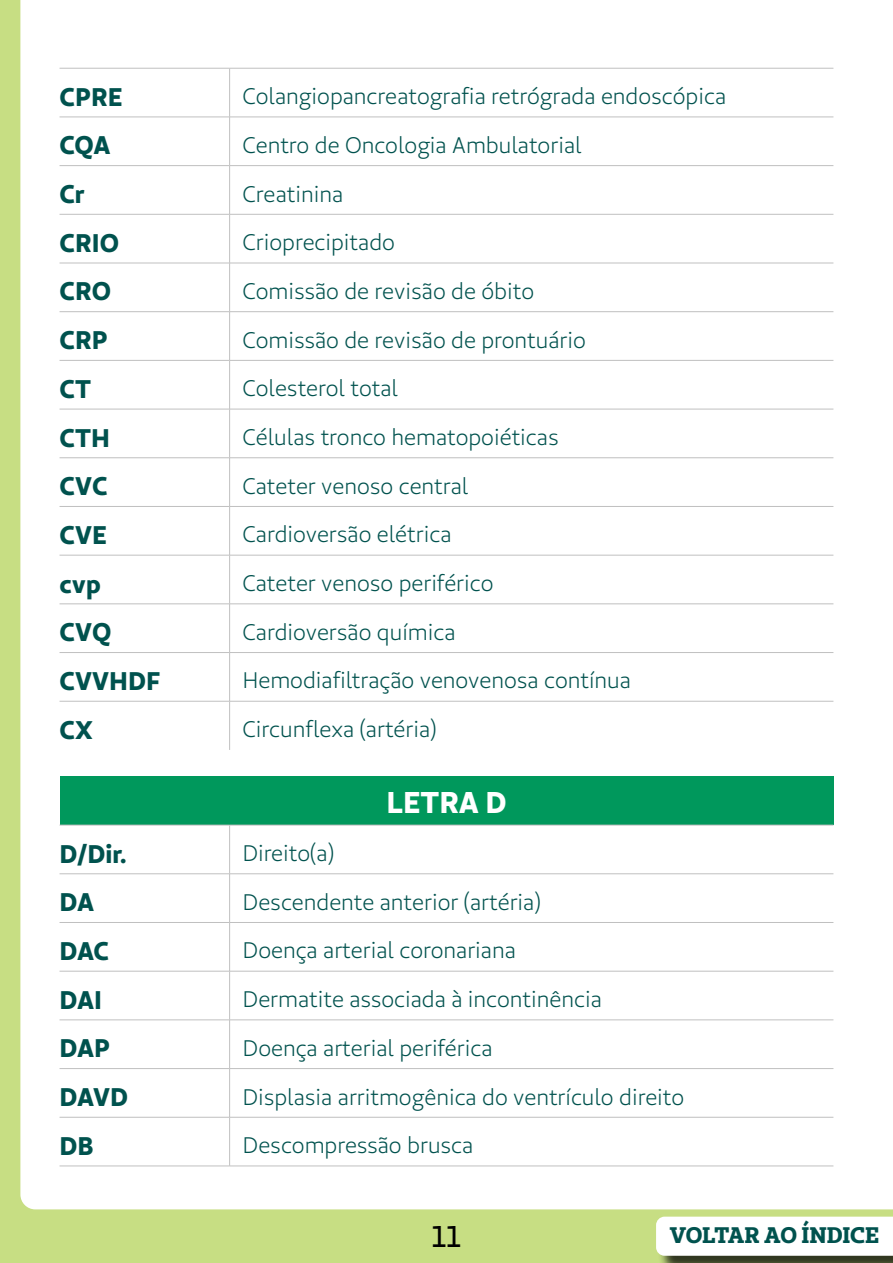
<style>
.page{position:relative;width:893px;height:1263px;background:#c7de83}
.page>*{position:absolute;margin:0;border:0;box-sizing:border-box;transform-origin:0 0}
.t1{font:30px "Unimed Sans 2020 Bold";color:#fff}
.t2{font:30px "Unimed Sans 2020 Regular";color:#000}
.t3{font:25.5px "Unimed Sans 2020 Bold";color:#00524e}
.t4{font:22.5px "Unimed Sans 2020 Book";color:#00524e}
.t5{font:22.5px "Unimed Slab 2020 Bold";letter-spacing:-.01em;color:#00524e}
</style>
<div class="page">
<div style="left:20px;top:0;width:873px;height:1209px;background:#fff"></div>
<div style="left:658px;top:1218px;width:235px;height:45px;background:#000;opacity:.75"></div>
<div style="left:656px;top:1216px;width:237px;height:40px;background:#fff"></div>
<div style="left:60px;top:69px;width:773px;height:1097px;background:#fff"></div>
<div style="left:60px;top:776px;width:773px;height:49px;background:#00985c"></div>
<hr style="left:60px;top:68px;width:170px;height:1px;background:#c0c0c0">
<hr style="left:230px;top:68px;width:603px;height:1px;background:#c0c0c0">
<hr style="left:229px;top:68px;width:1px;height:49px;background:#c0c0c0">
<hr style="left:60px;top:117px;width:170px;height:1px;background:#c0c0c0">
<hr style="left:230px;top:117px;width:603px;height:1px;background:#c0c0c0">
<hr style="left:229px;top:117px;width:1px;height:48px;background:#c0c0c0">
<hr style="left:60px;top:165px;width:170px;height:1px;background:#c0c0c0">
<hr style="left:230px;top:165px;width:603px;height:1px;background:#c0c0c0">
<hr style="left:229px;top:166px;width:1px;height:48px;background:#c0c0c0">
<hr style="left:60px;top:214px;width:170px;height:1px;background:#c0c0c0">
<hr style="left:230px;top:214px;width:603px;height:1px;background:#c0c0c0">
<hr style="left:229px;top:214px;width:1px;height:49px;background:#c0c0c0">
<hr style="left:60px;top:263px;width:170px;height:1px;background:#c0c0c0">
<hr style="left:230px;top:263px;width:603px;height:1px;background:#c0c0c0">
<hr style="left:229px;top:263px;width:1px;height:48px;background:#c0c0c0">
<hr style="left:60px;top:311px;width:170px;height:1px;background:#c0c0c0">
<hr style="left:230px;top:311px;width:603px;height:1px;background:#c0c0c0">
<hr style="left:229px;top:312px;width:1px;height:48px;background:#c0c0c0">
<hr style="left:60px;top:360px;width:170px;height:1px;background:#c0c0c0">
<hr style="left:230px;top:360px;width:603px;height:1px;background:#c0c0c0">
<hr style="left:229px;top:361px;width:1px;height:48px;background:#c0c0c0">
<hr style="left:60px;top:409px;width:170px;height:1px;background:#c0c0c0">
<hr style="left:230px;top:409px;width:603px;height:1px;background:#c0c0c0">
<hr style="left:229px;top:409px;width:1px;height:49px;background:#c0c0c0">
<hr style="left:60px;top:457px;width:170px;height:1px;background:#c0c0c0">
<hr style="left:230px;top:457px;width:603px;height:1px;background:#c0c0c0">
<hr style="left:229px;top:458px;width:1px;height:48px;background:#c0c0c0">
<hr style="left:60px;top:506px;width:170px;height:1px;background:#c0c0c0">
<hr style="left:230px;top:506px;width:603px;height:1px;background:#c0c0c0">
<hr style="left:229px;top:507px;width:1px;height:48px;background:#c0c0c0">
<hr style="left:60px;top:555px;width:170px;height:1px;background:#c0c0c0">
<hr style="left:230px;top:555px;width:603px;height:1px;background:#c0c0c0">
<hr style="left:229px;top:555px;width:1px;height:49px;background:#c0c0c0">
<hr style="left:60px;top:604px;width:170px;height:1px;background:#c0c0c0">
<hr style="left:230px;top:604px;width:603px;height:1px;background:#c0c0c0">
<hr style="left:229px;top:604px;width:1px;height:48px;background:#c0c0c0">
<hr style="left:60px;top:652px;width:170px;height:1px;background:#c0c0c0">
<hr style="left:230px;top:652px;width:603px;height:1px;background:#c0c0c0">
<hr style="left:229px;top:653px;width:1px;height:48px;background:#c0c0c0">
<hr style="left:60px;top:701px;width:170px;height:1px;background:#c0c0c0">
<hr style="left:230px;top:701px;width:603px;height:1px;background:#c0c0c0">
<hr style="left:229px;top:701px;width:1px;height:49px;background:#c0c0c0">
<hr style="left:60px;top:825px;width:170px;height:1px;background:#c0c0c0">
<hr style="left:230px;top:825px;width:603px;height:1px;background:#c0c0c0">
<hr style="left:229px;top:825px;width:1px;height:48px;background:#c0c0c0">
<hr style="left:60px;top:873px;width:170px;height:1px;background:#c0c0c0">
<hr style="left:230px;top:873px;width:603px;height:1px;background:#c0c0c0">
<hr style="left:229px;top:874px;width:1px;height:48px;background:#c0c0c0">
<hr style="left:60px;top:922px;width:170px;height:1px;background:#c0c0c0">
<hr style="left:230px;top:922px;width:603px;height:1px;background:#c0c0c0">
<hr style="left:229px;top:923px;width:1px;height:48px;background:#c0c0c0">
<hr style="left:60px;top:971px;width:170px;height:1px;background:#c0c0c0">
<hr style="left:230px;top:971px;width:603px;height:1px;background:#c0c0c0">
<hr style="left:229px;top:971px;width:1px;height:49px;background:#c0c0c0">
<hr style="left:60px;top:1019px;width:170px;height:1px;background:#c0c0c0">
<hr style="left:230px;top:1019px;width:603px;height:1px;background:#c0c0c0">
<hr style="left:229px;top:1020px;width:1px;height:48px;background:#c0c0c0">
<hr style="left:60px;top:1068px;width:170px;height:1px;background:#c0c0c0">
<hr style="left:230px;top:1068px;width:603px;height:1px;background:#c0c0c0">
<hr style="left:229px;top:1069px;width:1px;height:48px;background:#c0c0c0">
<hr style="left:60px;top:1117px;width:170px;height:1px;background:#c0c0c0">
<hr style="left:230px;top:1117px;width:603px;height:1px;background:#c0c0c0">
<hr style="left:229px;top:1117px;width:1px;height:49px;background:#c0c0c0">
<hr style="left:60px;top:1166px;width:170px;height:1px;background:#c0c0c0">
<hr style="left:230px;top:1166px;width:603px;height:1px;background:#c0c0c0">
<p class="t3" style="left:60px;top:80px;width:65px">CPRE</p>
<p class="t4" style="left:242px;top:82px;width:485px">Colangiopancreatografia retrógrada endoscópica</p>
<p class="t3" style="left:60px;top:128px;width:53px">CQA</p>
<p class="t4" style="left:242px;top:131px;width:341px">Centro de Oncologia Ambulatorial</p>
<p class="t3" style="left:60px;top:177px;width:27px">Cr</p>
<p class="t4" style="left:242px;top:180px;width:102px">Creatinina</p>
<p class="t3" style="left:60px;top:226px;width:61px">CRIO</p>
<p class="t4" style="left:242px;top:228px;width:154px">Crioprecipitado</p>
<p class="t3" style="left:60px;top:274px;width:53px">CRO</p>
<p class="t4" style="left:242px;top:277px;width:293px">Comissão de revisão de óbito</p>
<p class="t3" style="left:60px;top:323px;width:50px">CRP</p>
<p class="t4" style="left:242px;top:326px;width:345px">Comissão de revisão de prontuário</p>
<p class="t3" style="left:60px;top:372px;width:33px">CT</p>
<p class="t4" style="left:242px;top:375px;width:157px">Colesterol total</p>
<p class="t3" style="left:60px;top:421px;width:52px">CTH</p>
<p class="t4" style="left:242px;top:423px;width:318px">Células tronco hematopoiéticas</p>
<p class="t3" style="left:60px;top:469px;width:50px">CVC</p>
<p class="t4" style="left:242px;top:472px;width:227px">Cateter venoso central</p>
<p class="t3" style="left:60px;top:518px;width:49px">CVE</p>
<p class="t4" style="left:242px;top:521px;width:211px">Cardioversão elétrica</p>
<p class="t3" style="left:60px;top:567px;width:43px">cvp</p>
<p class="t4" style="left:242px;top:569px;width:253px">Cateter venoso periférico</p>
<p class="t3" style="left:60px;top:615px;width:53px">CVQ</p>
<p class="t4" style="left:242px;top:618px;width:215px">Cardioversão química</p>
<p class="t3" style="left:60px;top:664px;width:102px">CVVHDF</p>
<p class="t4" style="left:242px;top:667px;width:390px">Hemodiafiltração venovenosa contínua</p>
<p class="t3" style="left:60px;top:713px;width:35px">CX</p>
<p class="t4" style="left:242px;top:715px;width:196px">Circunflexa (artéria)</p>
<h1 class="t1" style="left:386px;top:782px;width:122px">LETRA D</h1>
<p class="t3" style="left:60px;top:836px;width:69px">D/Dir.</p>
<p class="t4" style="left:242px;top:839px;width:93px">Direito(a)</p>
<p class="t3" style="left:60px;top:885px;width:36px">DA</p>
<p class="t4" style="left:242px;top:888px;width:300px">Descendente anterior (artéria)</p>
<p class="t3" style="left:60px;top:934px;width:51px">DAC</p>
<p class="t4" style="left:242px;top:937px;width:275px">Doença arterial coronariana</p>
<p class="t3" style="left:60px;top:983px;width:44px">DAI</p>
<p class="t4" style="left:242px;top:985px;width:361px">Dermatite associada à incontinência</p>
<p class="t3" style="left:60px;top:1031px;width:52px">DAP</p>
<p class="t4" style="left:242px;top:1034px;width:252px">Doença arterial periférica</p>
<p class="t3" style="left:60px;top:1080px;width:70px">DAVD</p>
<p class="t4" style="left:242px;top:1083px;width:443px">Displasia arritmogênica do ventrículo direito</p>
<p class="t3" style="left:60px;top:1129px;width:36px">DB</p>
<p class="t4" style="left:242px;top:1131px;width:232px">Descompressão brusca</p>
<h1 class="t2" style="left:432px;top:1217px;width:30px">11</h1>
<p class="t5" style="left:669px;top:1220px;width:211px">VOLTAR AO ÍNDICE</p>
</div>
